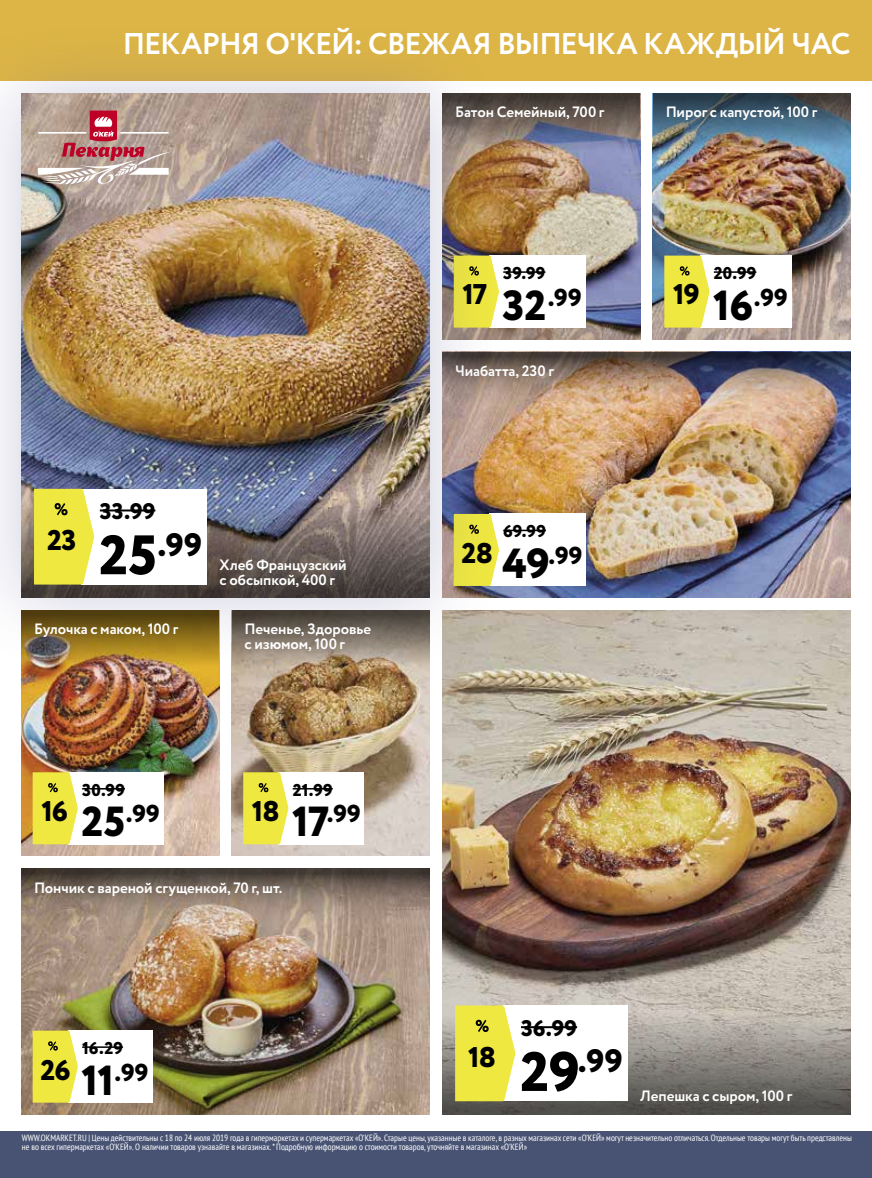
<style>
.page{position:relative;width:872px;height:1178px;background:#fff}
.page>*{position:absolute;margin:0;border:0;box-sizing:border-box;transform-origin:0 0}
.t1{font:800 32.4px "Circe";color:#000}
.t2{font:700 30px "Circe";letter-spacing:-.03em;color:#fff}
.t3{font:800 28.5px "Circe";letter-spacing:-.025em;color:#000}
.t4{font:800 24.45px "Circe";letter-spacing:.01em;color:#000}
.t5{font:800 22.5px "Circe";letter-spacing:.005em;color:#000}
.t6{font:800 17.1px "Circe";letter-spacing:.01em;color:#000}
.t7{font:700 15px/15px "Circe";letter-spacing:-.005em;color:#fff}
.t8{font:condensed 9px/9px "PT Sans";color:#fff}
.s1{font-size:55.5px}
.s2{font-size:42px}
</style>
<div class="page">
<div style="left:0;top:1131px;width:872px;height:47px;background:#485373"></div>
<div style="left:0;top:0;width:872px;height:81px;background:#ddb546"></div>
<img style="left:501px;top:160px;width:139px;height:179px">
<img style="left:501px;top:94px;width:139px;height:66px">
<div style="left:489px;top:256px;width:97px;height:72px;background:#fff"></div>
<hr style="left:503px;top:271px;width:42px;height:2px;background:#000">
<img style="left:21px;top:937px;width:408px;height:177px">
<svg style="left:21px;top:868px;width:408px;height:69px;background:#8e7b6d"></svg>
<div style="left:68px;top:1030px;width:85px;height:72px;background:#fff"></div>
<hr style="left:82px;top:1046px;width:41px;height:2px;background:#000">
<svg style="left:33px;top:1030px;width:45px;height:72px;background:#ece652"></svg>
<img style="left:501px;top:420px;width:349px;height:177px">
<img style="left:501px;top:352px;width:349px;height:68px">
<div style="left:489px;top:514px;width:97px;height:72px;background:#fff"></div>
<hr style="left:503px;top:530px;width:43px;height:1px;background:#000">
<div style="left:0;top:22px;width:501px;height:647px;background:#555792;opacity:.3"></div>
<img style="left:21px;top:94px;width:408px;height:386px">
<img style="left:21px;top:480px;width:408px;height:117px">
<div style="left:81px;top:489px;width:126px;height:95px;background:#fff"></div>
<hr style="left:100px;top:509px;width:55px;height:2px;background:#000">
<svg style="left:34px;top:489px;width:60px;height:95px;background:#ede650"></svg>
<svg style="left:38px;top:111px;width:134px;height:73px;background:#be9793"></svg>
<img style="left:232px;top:676px;width:197px;height:180px">
<svg style="left:232px;top:610px;width:197px;height:66px;background:#877968"></svg>
<div style="left:278px;top:772px;width:86px;height:72px;background:#fff"></div>
<hr style="left:293px;top:788px;width:40px;height:1px;background:#000">
<svg style="left:243px;top:772px;width:45px;height:72px;background:#ece550"></svg>
<img style="left:21px;top:676px;width:198px;height:180px">
<img style="left:21px;top:610px;width:198px;height:66px">
<div style="left:68px;top:772px;width:95px;height:72px;background:#fff"></div>
<hr style="left:82px;top:788px;width:43px;height:1px;background:#000">
<svg style="left:33px;top:772px;width:45px;height:72px;background:#ede652"></svg>
<img style="left:442px;top:610px;width:408px;height:387px">
<svg style="left:442px;top:997px;width:408px;height:117px;background:#8e8a83"></svg>
<div style="left:502px;top:1005px;width:125px;height:96px;background:#fff"></div>
<hr style="left:521px;top:1026px;width:56px;height:2px;background:#000">
<svg style="left:455px;top:1005px;width:60px;height:96px;background:#ece651"></svg>
<img style="left:653px;top:160px;width:197px;height:179px">
<img style="left:653px;top:94px;width:197px;height:66px">
<div style="left:699px;top:256px;width:92px;height:72px;background:#fff"></div>
<hr style="left:714px;top:271px;width:42px;height:2px;background:#000">
<svg style="left:664px;top:256px;width:45px;height:72px;background:#ebe550"></svg>
<h2 class="t2" style="left:123px;top:24px;width:729px">ПЕКАРНЯ О'КЕЙ: СВЕЖАЯ ВЫПЕЧКА КАЖДЫЙ ЧАС</h2>
<h3 class="t3" style="left:47px;top:521px;width:31px">23</h3>
<h3 class="t5" style="left:100px;top:496px;width:57px">33.99</h3>
<h1 class="t1" style="left:99px;top:523px;width:105px"><span class="s1">25</span>.99</h1>
<h3 class="t7" style="left:34px;top:622px;width:146px">Булочка с маком, 100 г</h3>
<h3 class="t7" style="left:220px;top:558px;width:129px">Хлеб Французский с обсыпкой, 400 г</h3>
<h3 class="t7" style="left:244px;top:622px;width:128px">Печенье, Здоровье с изюмом, 100 г</h3>
<h3 class="t3" style="left:41px;top:792px;width:28px">16</h3>
<h3 class="t6" style="left:82px;top:778px;width:44px">30.99</h3>
<h3 class="t4" style="left:82px;top:797px;width:80px"><span class="s2">25</span>.99</h3>
<h3 class="t3" style="left:252px;top:792px;width:29px">18</h3>
<h3 class="t6" style="left:293px;top:778px;width:42px">21.99</h3>
<h3 class="t4" style="left:292px;top:797px;width:70px"><span class="s2">17</span>.99</h3>
<h3 class="t7" style="left:34px;top:881px;width:250px">Пончик с вареной сгущенкой, 70 г, шт.</h3>
<h3 class="t3" style="left:40px;top:1051px;width:32px">26</h3>
<h3 class="t6" style="left:82px;top:1036px;width:42px">16.29</h3>
<h3 class="t4" style="left:82px;top:1056px;width:69px"><span class="s2">11</span>.99</h3>
<h3 class="t7" style="left:455px;top:105px;width:151px">Батон Семейный, 700 г</h3>
<h3 class="t3" style="left:462px;top:275px;width:27px">17</h3>
<h3 class="t6" style="left:503px;top:261px;width:44px">39.99</h3>
<h3 class="t4" style="left:502px;top:281px;width:81px"><span class="s2">32</span>.99</h3>
<h3 class="t7" style="left:455px;top:364px;width:100px">Чиабатта, 230 г</h3>
<h3 class="t3" style="left:461px;top:534px;width:33px">28</h3>
<h3 class="t6" style="left:503px;top:520px;width:44px">69.99</h3>
<h3 class="t4" style="left:502px;top:539px;width:81px"><span class="s2">49</span>.99</h3>
<h3 class="t7" style="left:665px;top:105px;width:153px">Пирог с капустой, 100 г</h3>
<h3 class="t3" style="left:673px;top:275px;width:28px">19</h3>
<h3 class="t6" style="left:714px;top:261px;width:44px">20.99</h3>
<h3 class="t4" style="left:713px;top:281px;width:76px"><span class="s2">16</span>.99</h3>
<h3 class="t3" style="left:468px;top:1037px;width:29px">18</h3>
<h3 class="t5" style="left:521px;top:1013px;width:58px">36.99</h3>
<h1 class="t1" style="left:520px;top:1039px;width:104px"><span class="s1">29</span>.99</h1>
<h3 class="t7" style="left:640px;top:1089px;width:154px">Лепешка с сыром, 100 г</h3>
<p class="t8" style="left:22px;top:1133px;width:831px">WWW.OKMARKET.RU | Цены действительны с 18 по 24 июля 2019 года в гипермаркетах и супермаркетах «О’КЕЙ». Старые цены, указанные в каталоге, в разных магазинах сети «О’КЕЙ» могут незначительно отличаться. Отдельные товары могут быть представлены не во всех гипермаркетах «О’КЕЙ». О наличии товаров узнавайте в магазинах. * Подробную информацию о стоимости товаров, уточняйте в магазинах «О’КЕЙ»</p>
</div>
